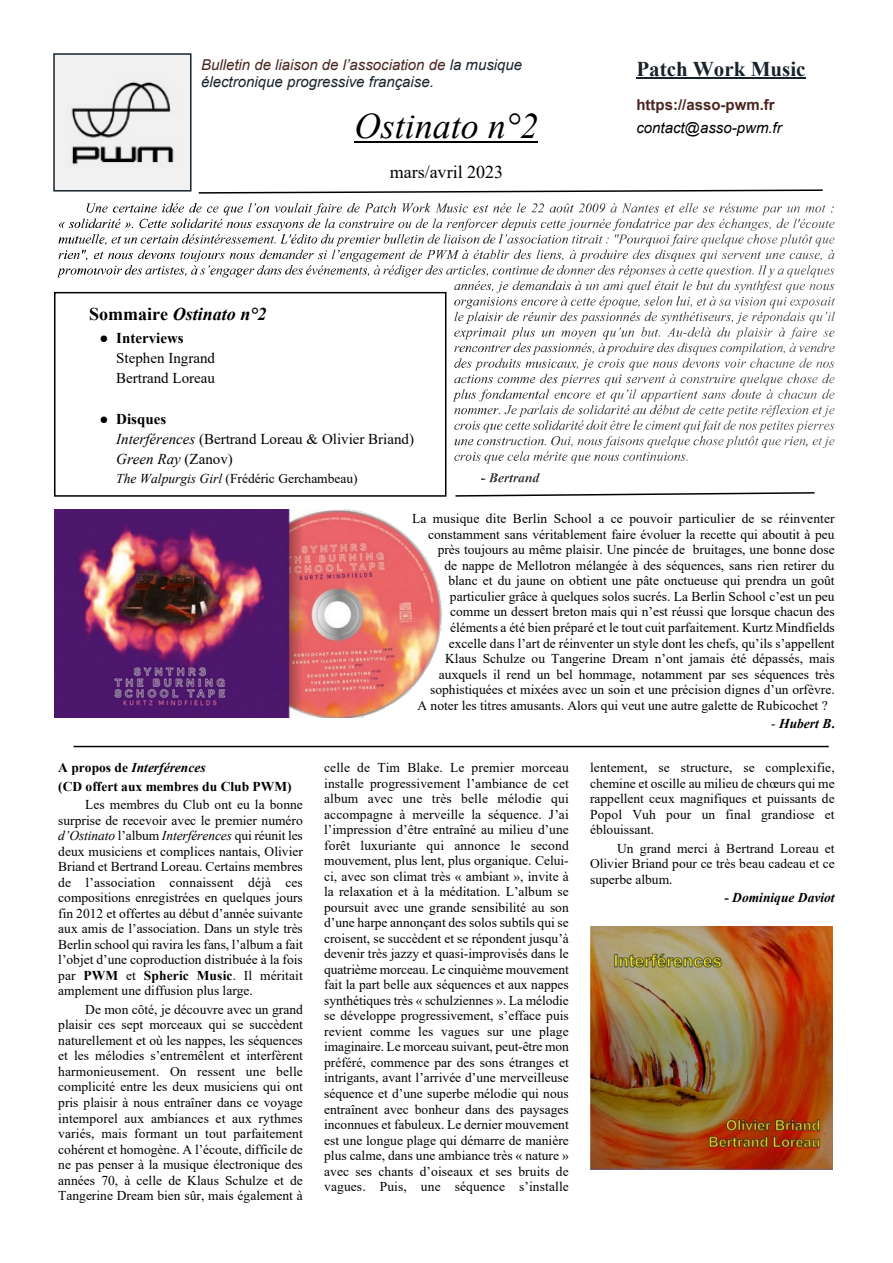
<style>
.page{position:relative;width:893px;height:1263px;background:#fff}
.page>*{position:absolute;margin:0;border:0;box-sizing:border-box;transform-origin:0 0}
.t1{font:italic 36px "Times New Roman";color:#000}
.t2{font:700 21px "Times New Roman";color:#17232b}
.t3{font:italic 700 18px "Times New Roman";color:#000}
.t4{font:18px "Times New Roman";color:#000}
.t5{font:15px/20.2px "Times New Roman";color:#000}
.t6{font:italic 15px/17.2px "Arial";color:#17232b}
.t7{font:700 15px "Arial";color:#4a2621}
.t8{font:italic 15px "Arial";color:#000}
.t9{font:13.5px/15.5px "Times New Roman";color:#000;text-align:justify}
.t10{font:700 13.5px/18.5px "Times New Roman";color:#000}
.t11{font:italic 700 13.5px "Times New Roman";color:#000}
.s1{color:#4a2621}
.s2{font-style:normal}
.s3{font-weight:700}
.s4{font-style:italic}
.s5{font-weight:400;font-style:normal}
</style>
<div class="page">
<hr style="left:355px;top:141px;width:183px;height:1px;background:#000">
<svg style="left:57px;top:203px;width:778px;height:261px"></svg>
<svg style="left:481px;top:473px;width:59px;height:9px"></svg>
<hr style="left:636px;top:77px;width:170px;height:2px;background:#17232b">
<svg style="left:198px;top:189px;width:625px;height:5px"></svg>
<svg style="left:455px;top:492px;width:360px;height:5px"></svg>
<div style="left:54px;top:292px;width:392px;height:205px;border:2px solid #000"></div>
<img style="left:56px;top:56px;width:133px;height:133px">
<div style="left:53px;top:53px;width:139px;height:139px;border:2px solid #17232b"></div>
<img style="left:54px;top:510px;width:389px;height:207px">
<img style="left:590px;top:927px;width:242px;height:243px">
<hr style="left:74px;top:746px;width:755px;height:1px;background:#000">
<p class="t6" style="left:201px;top:56px;width:323px"><span class="s1">Bulletin de liaison de l’association de</span> la musique électronique progressive française.</p>
<h1 class="t1" style="left:355px;top:101px;width:185px">Ostinato n°2</h1>
<h3 class="t4" style="left:390px;top:159px;width:115px">mars/avril 2023</h3>
<h2 class="t2" style="left:636px;top:54px;width:171px">Patch Work Music</h2>
<p class="t7" style="left:636px;top:94px;width:140px">https://asso-pwm.fr</p>
<p class="t8" style="left:636px;top:118px;width:147px">contact@asso-pwm.fr</p>
<h3 class="t3" style="left:89px;top:301px;width:179px"><span class="s2">Sommaire</span> Ostinato n°2</h3>
<p class="t5" style="left:116px;top:327px;width:100px;text-indent:-17px">● <span class="s3">Interviews<br></span>Stephen Ingrand<br>Bertrand Loreau</p>
<p class="t5" style="left:116px;top:408px;width:299px;text-indent:-17px">● <span class="s3">Disques<br></span><span class="s4">Interférences</span> (Bertrand Loreau &amp; Olivier Briand)<br><span class="s4">Green Ray</span> (Zanov)</p>
<p class="t9" style="left:116px;top:470px;width:243px"><span class="s4">The Walpurgis Girl</span> (Frédéric Gerchambeau)</p>
<p class="t9" style="left:412px;top:511px;width:424px">La musique dite Berlin School a ce pouvoir particulier de se réinventer</p>
<p class="t9" style="left:428px;top:526px;width:408px">constamment sans véritablement faire évoluer la recette qui aboutit à peu</p>
<p class="t9" style="left:438px;top:542px;width:399px">près toujours au même plaisir. Une pincée de bruitages, une bonne dose</p>
<p class="t9" style="left:444px;top:557px;width:392px">de nappe de Mellotron mélangée à des séquences, sans rien retirer du</p>
<p class="t9" style="left:448px;top:573px;width:388px">blanc et du jaune on obtient une pâte onctueuse qui prendra un goût</p>
<p class="t9" style="left:450px;top:588px;width:386px">particulier grâce à quelques solos sucrés. La Berlin School c’est un peu</p>
<p class="t9" style="left:450px;top:604px;width:386px">comme un dessert breton mais qui n’est réussi que lorsque chacun des</p>
<p class="t9" style="left:450px;top:619px;width:386px">éléments a été bien préparé et le tout cuit parfaitement. Kurtz Mindfields</p>
<p class="t9" style="left:449px;top:635px;width:387px">excelle dans l’art de réinventer un style dont les chefs, qu’ils s’appellent</p>
<p class="t9" style="left:445px;top:650px;width:391px">Klaus Schulze ou Tangerine Dream n’ont jamais été dépassés, mais</p>
<p class="t9" style="left:439px;top:666px;width:397px">auxquels il rend un bel hommage, notamment par ses séquences très</p>
<p class="t9" style="left:430px;top:681px;width:406px">sophistiquées et mixées avec un soin et une précision dignes d’un orfèvre.</p>
<p class="t9" style="left:417px;top:697px;width:412px">A noter les titres amusants. Alors qui veut une autre galette de Rubicochet ?</p>
<p class="t11" style="left:771px;top:714px;width:65px"><span class="s5">-</span> Hubert B<span class="s2">.</span></p>
<p class="t10" style="left:58px;top:758px;width:235px">A propos de <span class="s4">Interférences<br></span>(CD offert aux membres du Club PWM)</p>
<p class="t9" style="left:58px;top:796px;width:246px;text-indent:27px">Les membres du Club ont eu la bonne surprise de recevoir avec le premier numéro <span class="s4">d’Ostinato</span> l’album <span class="s4">Interférences</span> qui réunit les deux musiciens et complices nantais, Olivier Briand et Bertrand Loreau. Certains membres de l’association connaissent déjà ces compositions enregistrées en quelques jours fin 2012 et offertes au début d’année suivante aux amis de l’association. Dans un style très Berlin school qui ravira les fans, l’album a fait l’objet d’une coproduction distribuée à la fois par <span class="s3">PWM</span> et <span class="s3">Spheric Music</span>. Il méritait amplement une diffusion plus large.</p>
<p class="t9" style="left:58px;top:1001px;width:246px;text-indent:27px">De mon côté, je découvre avec un grand plaisir ces sept morceaux qui se succèdent naturellement et où les nappes, les séquences et les mélodies s’entremêlent et interfèrent harmonieusement. On ressent une belle complicité entre les deux musiciens qui ont pris plaisir à nous entraîner dans ce voyage intemporel aux ambiances et aux rythmes variés, mais formant un tout parfaitement cohérent et homogène. A l’écoute, difficile de ne pas penser à la musique électronique des années 70, à celle de Klaus Schulze et de Tangerine Dream bien sûr, mais également à</p>
<p class="t9" style="left:324px;top:759px;width:246px">celle de Tim Blake. Le premier morceau installe progressivement l’ambiance de cet album avec une très belle mélodie qui accompagne à merveille la séquence. J’ai l’impression d’être entraîné au milieu d’une forêt luxuriante qui annonce le second mouvement, plus lent, plus organique. Celui&shy;ci, avec son climat très « ambiant », invite à la relaxation et à la méditation. L’album se poursuit avec une grande sensibilité au son d’une harpe annonçant des solos subtils qui se croisent, se succèdent et se répondent jusqu’à devenir très jazzy et quasi-improvisés dans le quatrième morceau. Le cinquième mouvement fait la part belle aux séquences et aux nappes synthétiques très « schulziennes ». La mélodie se développe progressivement, s’efface puis revient comme les vagues sur une plage imaginaire. Le morceau suivant, peut-être mon préféré, commence par des sons étranges et intrigants, avant l’arrivée d’une merveilleuse séquence et d’une superbe mélodie qui nous entraînent avec bonheur dans des paysages inconnues et fabuleux. Le dernier mouvement est une longue plage qui démarre de manière plus calme, dans une ambiance très « nature » avec ses chants d’oiseaux et ses bruits de vagues. Puis, une séquence s’installe</p>
<p class="t9" style="left:590px;top:759px;width:246px">lentement, se structure, se complexifie, chemine et oscille au milieu de chœurs qui me rappellent ceux magnifiques et puissants de Popol Vuh pour un final grandiose et éblouissant.</p>
<p class="t9" style="left:590px;top:840px;width:246px;text-indent:27px">Un grand merci à Bertrand Loreau et Olivier Briand pour ce très beau cadeau et ce superbe album.</p>
<p class="t11" style="left:724px;top:888px;width:112px"><span class="s2">-</span> Dominique Daviot</p>
</div>
